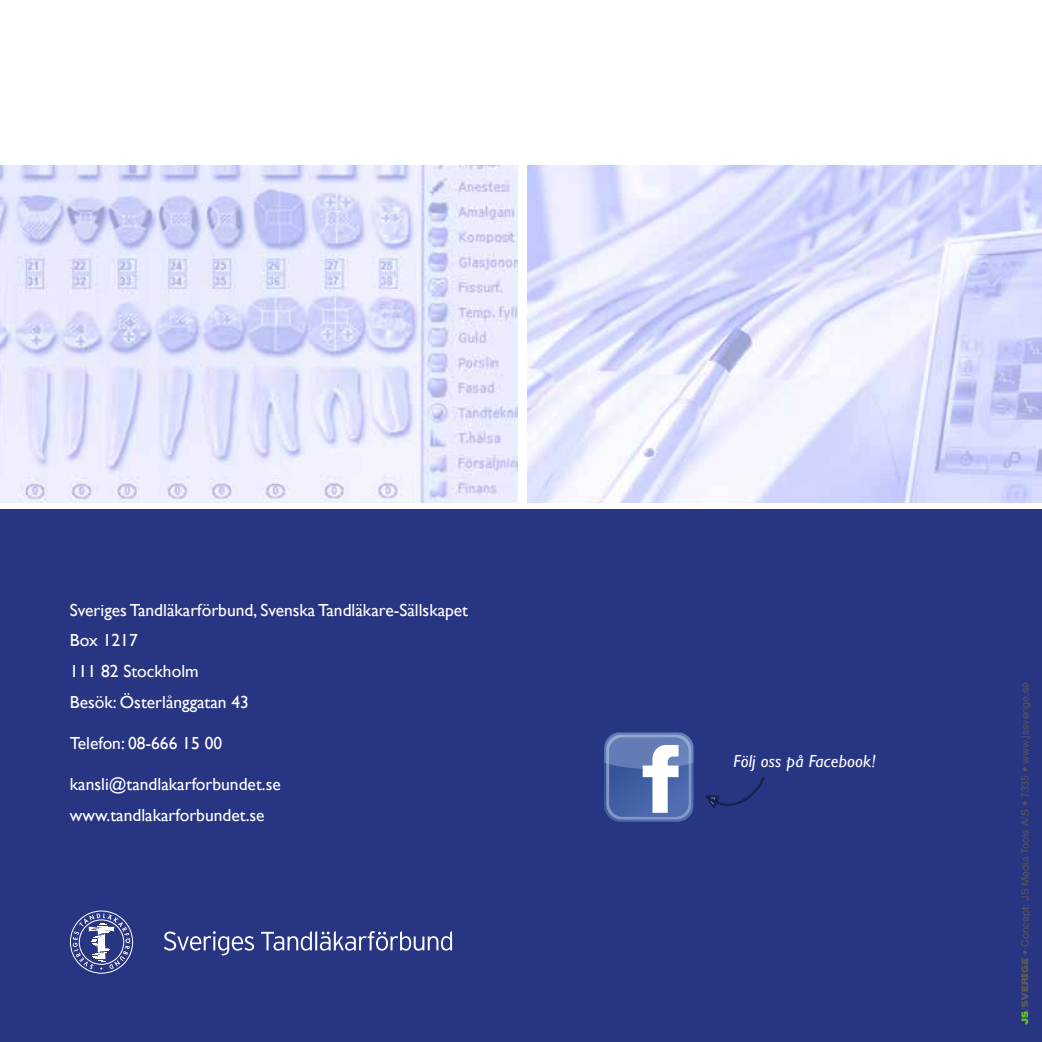
<style>
.page{position:relative;width:1042px;height:1042px;background:#fff}
.page>*{position:absolute;margin:0;border:0;box-sizing:border-box;transform-origin:0 0}
.t1{font:17.5px/31px "Gill Sans";color:#fff}
.t2{font:italic 17.5px "Gill Sans";letter-spacing:.01em;color:#fff}
.t3{font:10.5px "Helvetica Neue LT Std";color:#575756}
</style>
<div class="page">
<img style="left:527px;top:165px;width:515px;height:337px">
<div style="left:0;top:510px;width:1042px;height:532px;background:#283583"></div>
<svg style="left:1021px;top:958px;width:8px;height:66px"></svg>
<svg style="left:70px;top:910px;width:63px;height:63px"></svg>
<svg style="left:164px;top:931px;width:90px;height:24px"></svg>
<svg style="left:261px;top:931px;width:191px;height:19px"></svg>
<svg style="left:604px;top:732px;width:89px;height:90px;background:#7388bc"></svg>
<svg style="left:706px;top:777px;width:58px;height:31px"></svg>
<img style="left:0;top:165px;width:517px;height:337px">
<p class="t1" style="left:70px;top:594px;width:399px">Sveriges Tandläkarförbund, Svenska Tandläkare-Sällskapet<br>Box 1217<br>111 82 Stockholm<br>Besök: Österlånggatan 43</p>
<p class="t1" style="left:70px;top:728px;width:154px">Telefon: 08-666 15 00</p>
<p class="t1" style="left:70px;top:769px;width:212px">kansli@tandlakarforbundet.se www.tandlakarforbundet.se</p>
<p class="t2" style="left:733px;top:751px;width:144px">Följ oss på Facebook!</p>
<p class="t3" style="left:1018px;top:955px;width:274px;rotate:-90deg">• Concept: JS Media Tools A/S • 7335 • www.jssverige.se</p>
</div>
